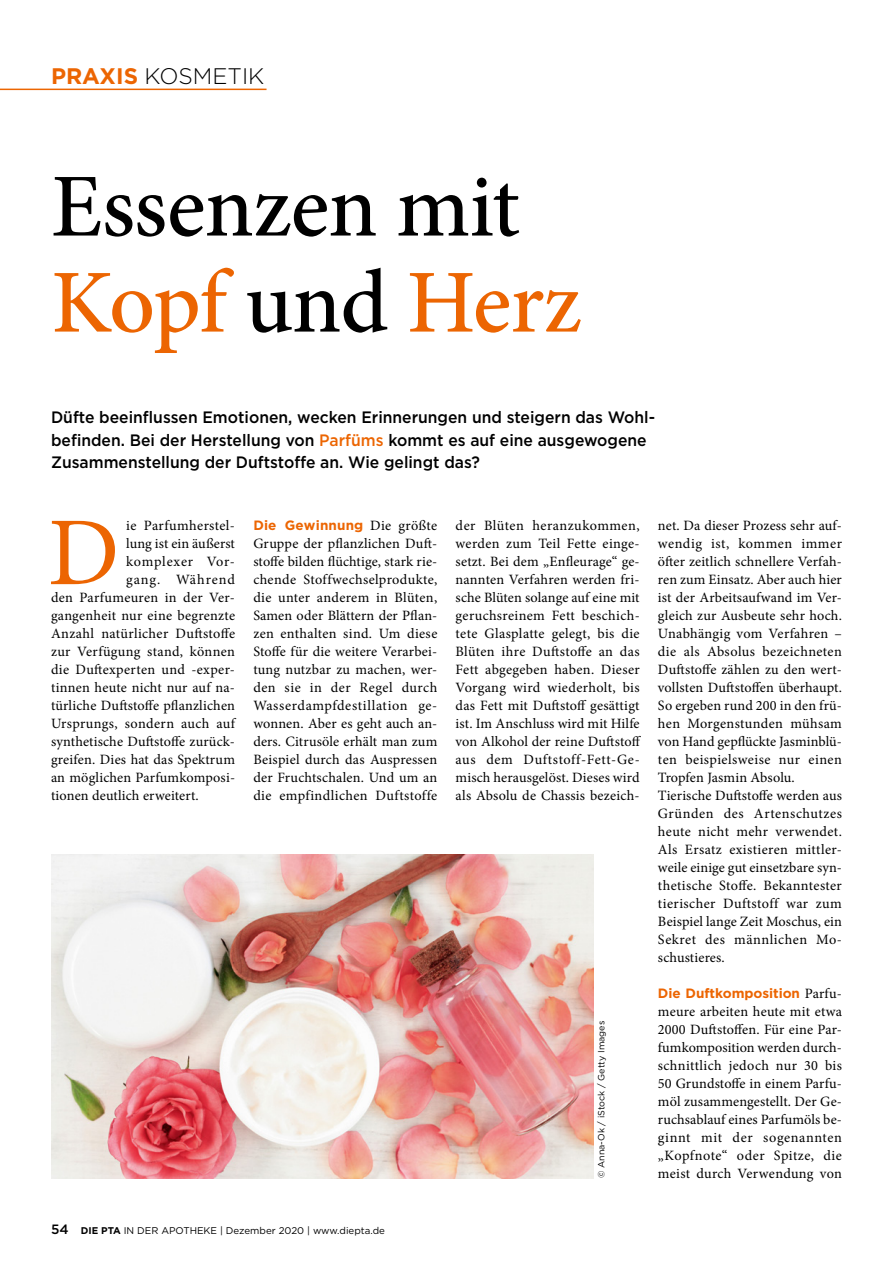
<style>
.page{position:relative;width:893px;height:1263px;background:#fff}
.page>*{position:absolute;margin:0;border:0;box-sizing:border-box;transform-origin:0 0}
.t1{font:97.35px "Minion Pro";color:#ec6502}
.t2{font:500 90px/96px "Minion Pro";letter-spacing:-.01em;color:#000}
.t3{font:300 22.5px "Gotham";color:#000}
.t4{font:500 16.5px/22.5px "Gotham";color:#000;scale:.95 1}
.t5{font:14.25px/18px "Minion Pro";letter-spacing:.015em;color:#000;text-align:justify}
.t6{font:14.25px "Minion Pro";letter-spacing:.05em;color:#000}
.t7{font:14.25px "Minion Pro";letter-spacing:.065em;color:#000}
.t8{font:700 13.5px "Gotham";letter-spacing:-.005em;color:#ec6502}
.t9{font:500 13.5px "Gotham";color:#000}
.t10{font:9.75px "Gotham";color:#000}
.t11{font:9px "Gotham";color:#000}
.s1{font-weight:700;color:#ec6502}
.s2{color:#ec6502}
.s3{font-family:"Minion Pro";font-weight:400;font-size:14.25px;color:#000}
.s4{font-weight:700}
</style>
<div class="page">
<hr style="left:0;top:89px;width:267px;height:1px;background:#ec6502">
<img style="left:51px;top:854px;width:542px;height:324px">
<h3 class="t3" style="left:51px;top:62px;width:215px"><span class="s1">PRAXIS</span> KOSMETIK</h3>
<h2 class="t2" style="left:51px;top:159px;width:532px">Essenzen mit<br><span class="s2">Kopf</span> und <span class="s2">Herz</span></h2>
<p class="t4" style="left:51px;top:406px;width:637px">Düfte beeinflussen Emotionen, wecken Erinnerungen und steigern das Wohl&shy;befinden. Bei der Herstellung von <span class="s2">Parfüms</span> kommt es auf eine ausgewogene<br>Zusammenstellung der Duftstoffe an. Wie gelingt das?</p>
<h1 class="t1" style="left:48px;top:488px;width:73px">D</h1>
<p class="t5" style="left:126px;top:517px;width:110px">ie Parfumherstel-</p>
<p class="t5" style="left:126px;top:535px;width:110px">lung ist ein äußerst</p>
<p class="t6" style="left:126px;top:552px;width:110px">komplexer Vor-</p>
<p class="t7" style="left:126px;top:570px;width:110px">gang. Während</p>
<p class="t5" style="left:51px;top:589px;width:186px">den Parfumeuren in der Ver-</p>
<p class="t5" style="left:51px;top:607px;width:186px">gangenheit nur eine begrenzte</p>
<p class="t5" style="left:51px;top:625px;width:186px">Anzahl natürlicher Duftstoffe</p>
<p class="t5" style="left:51px;top:643px;width:185px">zur Verfügung stand, können</p>
<p class="t5" style="left:51px;top:661px;width:186px">die Duftexperten und -exper-</p>
<p class="t5" style="left:51px;top:679px;width:185px">tinnen heute nicht nur auf na-</p>
<p class="t5" style="left:51px;top:697px;width:186px">türliche Duftstoffe pflanzlichen</p>
<p class="t5" style="left:51px;top:715px;width:185px">Ursprungs, sondern auch auf</p>
<p class="t5" style="left:51px;top:733px;width:185px">synthetische Duftstoffe zurück-</p>
<p class="t5" style="left:51px;top:751px;width:186px">greifen. Dies hat das Spektrum</p>
<p class="t5" style="left:51px;top:769px;width:186px">an möglichen Parfumkomposi-</p>
<p class="t5" style="left:51px;top:787px;width:149px">tionen deutlich erweitert.</p>
<p class="t8" style="left:253px;top:516px;width:186px">Die Gewinnung <span class="s3">Die größte</span></p>
<p class="t5" style="left:253px;top:535px;width:186px">Gruppe der pflanzlichen Duft&shy;stoffe bilden flüchtige, stark rie&shy;chende Stoffwechselprodukte, die unter anderem in Blüten, Samen oder Blättern der Pflan&shy;zen enthalten sind. Um diese Stoffe für die weitere Verarbei&shy;tung nutzbar zu machen, wer&shy;den sie in der Regel durch Wasserdampfdestillation ge&shy;wonnen. Aber es geht auch an&shy;ders. Citrusöle erhält man zum Beispiel durch das Auspressen der Fruchtschalen. Und um an die empfindlichen Duftstoffe</p>
<p class="t9" style="left:51px;top:1220px;width:19px">54</p>
<p class="t10" style="left:81px;top:1224px;width:306px"><span class="s4">DIE PTA</span> IN DER APOTHEKE | Dezember 2020 | www.diepta.de</p>
<p class="t5" style="left:456px;top:517px;width:187px">der Blüten heranzukommen, werden zum Teil Fette einge&shy;setzt. Bei dem „Enfleurage“ ge&shy;nannten Verfahren werden fri&shy;sche Blüten solange auf eine mit geruchsreinem Fett beschich&shy;tete Glasplatte gelegt, bis die Blüten ihre Duftstoffe an das Fett abgegeben haben. Dieser Vorgang wird wiederholt, bis das Fett mit Duftstoff gesättigt ist. Im Anschluss wird mit Hilfe von Alkohol der reine Duftstoff aus dem Duftstoff-Fett-Ge&shy;misch herausgelöst. Dieses wird als Absolu de Chassis bezeich-</p>
<p class="t5" style="left:658px;top:517px;width:186px;text-align:left">net. Da dieser Prozess sehr auf&shy;wendig ist, kommen immer öfter zeitlich schnellere Verfah&shy;ren zum Einsatz. Aber auch hier ist der Arbeitsaufwand im Ver&shy;gleich zur Ausbeute sehr hoch.<br>Unabhängig vom Verfahren – die als Absolus bezeichneten<br>Duftstoffe zählen zu den wert&shy;vollsten Duftstoffen überhaupt.<br>So ergeben rund 200 in den frü&shy;hen Morgenstunden mühsam von Hand gepflückte Jasminblü&shy;ten beispielsweise nur einen<br>Tropfen Jasmin Absolu.<br>Tierische Duftstoffe werden aus<br>Gründen des Artenschutzes heute nicht mehr verwendet.<br>Als Ersatz existieren mittler&shy;weile einige gut einsetzbare syn&shy;thetische Stoffe. Bekanntester tierischer Duftstoff war zum<br>Beispiel lange Zeit Moschus, ein<br>Sekret des männlichen Mo&shy;schustieres.</p>
<p class="t8" style="left:658px;top:984px;width:185px">Die Duftkomposition <span class="s3">Parfu-</span></p>
<p class="t5" style="left:658px;top:1003px;width:186px">meure arbeiten heute mit etwa 2000 Duftstoffen. Für eine Par&shy;fumkomposition werden durch&shy;schnittlich jedoch nur 30 bis 50 Grundstoffe in einem Parfu&shy;möl zusammengestellt. Der Ge&shy;ruchsablauf eines Parfumöls be&shy;ginnt mit der sogenannten „Kopfnote“ oder Spitze, die meist durch Verwendung von</p>
<p class="t11" style="left:596px;top:1178px;width:159px;rotate:-90deg">© Anna-Ok / iStock / Getty Images</p>
</div>
